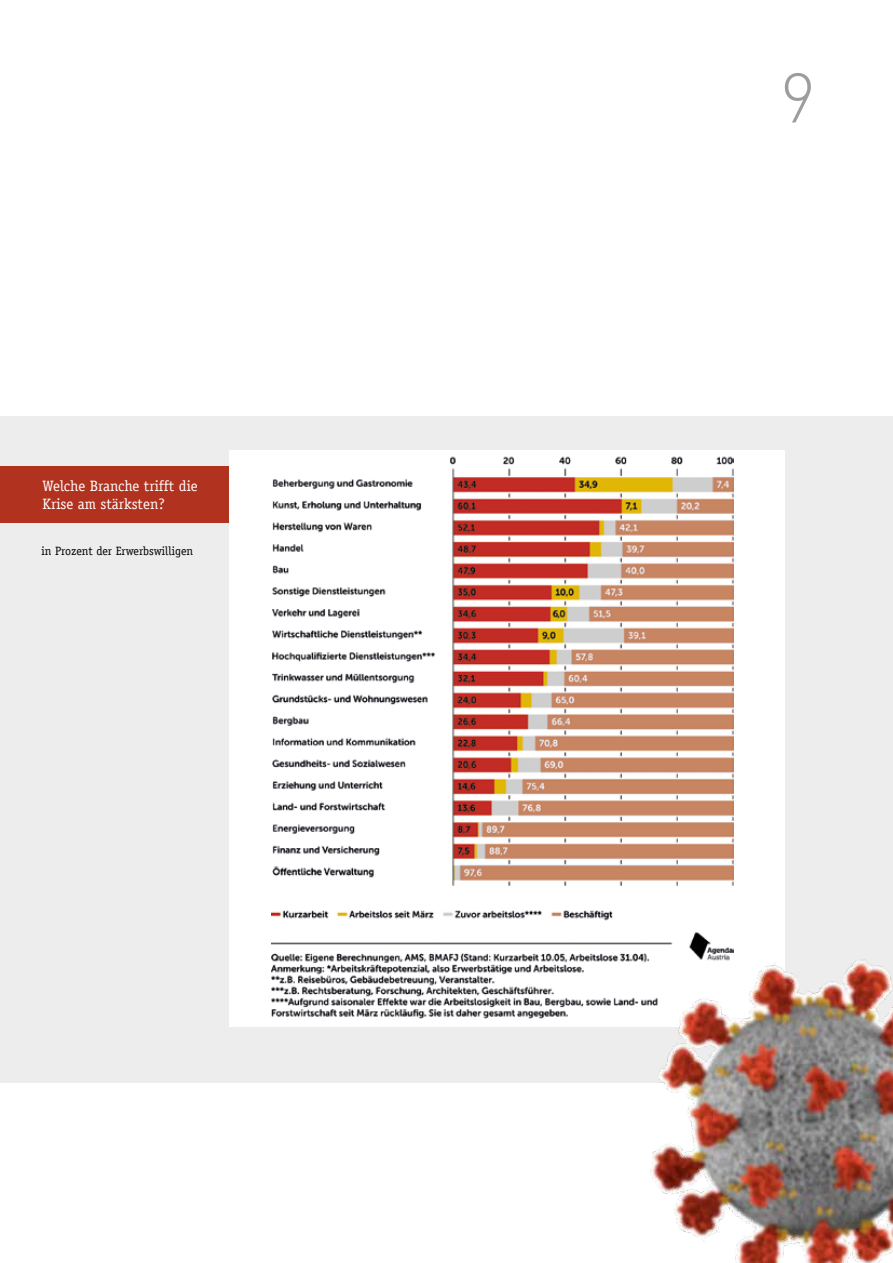
<style>
.page{position:relative;width:893px;height:1263px;background:#fff}
.page>*{position:absolute;margin:0;border:0;box-sizing:border-box;transform-origin:0 0}
.t1{font:300 69px "DIN";color:#9d9d9c}
.t2{font:15px/18px "Officina Serif";color:#fff}
.t3{font:12px "Officina Serif";color:#000}
</style>
<div class="page">
<div style="left:0;top:416px;width:893px;height:666px;background:#ededed"></div>
<div style="left:0;top:467px;width:230px;height:56px;background:#b1321f"></div>
<div style="left:230px;top:451px;width:555px;height:576px;background:#fff"></div>
<img style="left:271px;top:456px;width:462px;height:563px">
<img style="left:638px;top:849px;width:255px;height:414px">
<p class="t2" style="left:43px;top:477px;width:157px">Welche Branche trifft die<br>Krise am stärksten?</p>
<p class="t3" style="left:41px;top:544px;width:153px">in Prozent der Erwerbswilligen</p>
<h1 class="t1" style="left:780px;top:55px;width:37px">9</h1>
</div>
